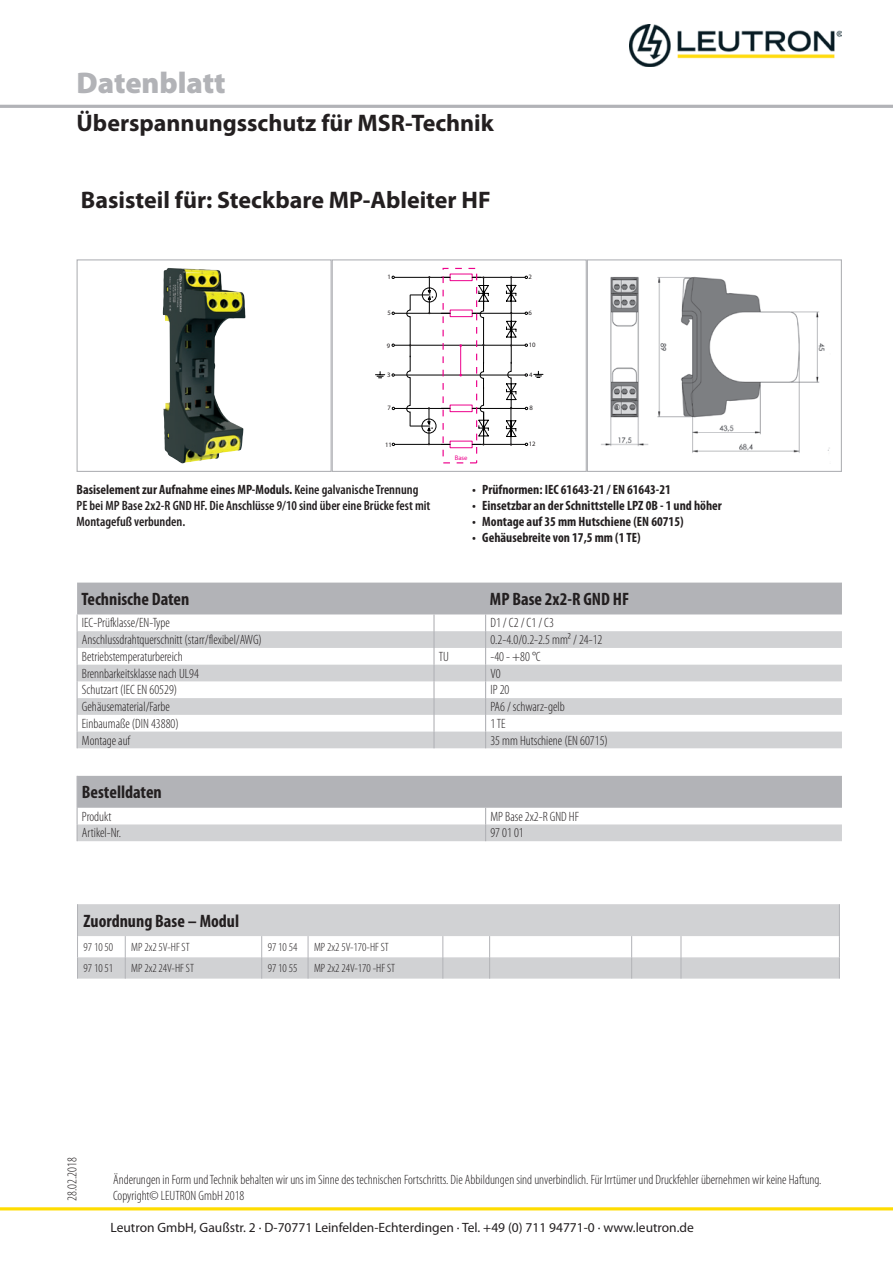
<style>
.page{position:relative;width:893px;height:1263px;background:#fff}
.page>*{position:absolute;margin:0;border:0;box-sizing:border-box;transform-origin:0 0}
.t1{font:900 30px "Myriad Pro";color:#b2b3b7}
.t2{font:700 24px "Myriad Pro";color:#231f20}
.t3{font:700 condensed 18px "Myriad Pro";color:#231f20}
.t4{font:300 condensed 13.5px/16.2px "Myriad Pro";color:#231f20}
.t5{font:600 condensed 13.5px/16.2px "Myriad Pro";color:#231f20}
.t6{font:700 condensed 13.5px "Myriad Pro";color:#231f20}
.t7{font:13.5px "Myriad Pro";color:#231f20}
.t8{font:300 condensed 12px "Myriad Pro";color:#231f20}
.t9{font:6.6px "Myriad Pro";color:#231f20}
.t10{font:6.6px "Myriad Pro";color:#ed028c}
.s1{font-weight:700}
</style>
<div class="page">
<hr style="left:0;top:1207px;width:893px;height:3px;background:#ffdc01">
<img style="left:630px;top:25px;width:212px;height:41px">
<hr style="left:0;top:105px;width:893px;height:3px;background:#b2b3b7">
<img style="left:163px;top:268px;width:83px;height:196px">
<div style="left:77px;top:259px;width:255px;height:213px;border:1px solid #b2b3b7"></div>
<div style="left:422px;top:288px;width:15px;height:14px;border:1px solid #000;border-radius:50%"></div>
<hr style="left:394px;top:277px;width:131px;height:1px;background:#000">
<hr style="left:394px;top:313px;width:131px;height:1px;background:#000">
<hr style="left:394px;top:345px;width:131px;height:1px;background:#000">
<hr style="left:394px;top:375px;width:131px;height:1px;background:#000">
<svg style="left:534px;top:371px;width:9px;height:7px"></svg>
<svg style="left:375px;top:372px;width:10px;height:6px"></svg>
<div style="left:422px;top:419px;width:14px;height:14px;border:1px solid #000;border-radius:50%"></div>
<hr style="left:395px;top:408px;width:130px;height:1px;background:#000">
<hr style="left:395px;top:444px;width:130px;height:1px;background:#000">
<svg style="left:406px;top:276px;width:27px;height:169px"></svg>
<div style="left:450px;top:441px;width:22px;height:7px;background:#fff"></div>
<div style="left:450px;top:405px;width:22px;height:7px;background:#fff;border:1px solid #ed028c"></div>
<div style="left:450px;top:274px;width:22px;height:7px;background:#fff;border:1px solid #ed028c"></div>
<div style="left:450px;top:310px;width:22px;height:7px;background:#fff;border:1px solid #ed028c"></div>
<svg style="left:472px;top:276px;width:45px;height:170px"></svg>
<svg style="left:459px;top:344px;width:3px;height:32px"></svg>
<div style="left:332px;top:259px;width:255px;height:213px;border:1px solid #b2b3b7"></div>
<img style="left:601px;top:277px;width:229px;height:176px">
<div style="left:587px;top:259px;width:255px;height:213px;border:1px solid #b2b3b7"></div>
<svg style="left:77px;top:776px;width:765px;height:65px"></svg>
<svg style="left:77px;top:583px;width:765px;height:165px"></svg>
<svg style="left:78px;top:904px;width:761px;height:74px;fill:#d1d2d4"></svg>
<hr style="left:77px;top:904px;width:1px;height:32px;background:#b2b3b7">
<svg style="left:77px;top:936px;width:1px;height:42px"></svg>
<svg style="left:261px;top:936px;width:1px;height:42px"></svg>
<svg style="left:125px;top:936px;width:1px;height:42px"></svg>
<svg style="left:308px;top:936px;width:1px;height:42px"></svg>
<hr style="left:839px;top:904px;width:1px;height:32px;background:#b2b3b7">
<svg style="left:839px;top:936px;width:1px;height:42px"></svg>
<svg style="left:442px;top:936px;width:1px;height:42px"></svg>
<svg style="left:489px;top:936px;width:1px;height:42px"></svg>
<svg style="left:631px;top:936px;width:1px;height:42px"></svg>
<svg style="left:681px;top:936px;width:1px;height:42px"></svg>
<h1 class="t1" style="left:77px;top:65px;width:151px">Datenblatt</h1>
<h2 class="t2" style="left:77px;top:107px;width:419px">Überspannungsschutz für MSR-Technik</h2>
<h2 class="t2" style="left:81px;top:184px;width:411px">Basisteil für: Steckbare MP-Ableiter HF</h2>
<p class="t9" style="left:387px;top:273px;width:5px">1</p>
<p class="t9" style="left:387px;top:308px;width:5px">5</p>
<p class="t9" style="left:387px;top:341px;width:5px">9</p>
<p class="t9" style="left:387px;top:371px;width:5px">3</p>
<p class="t9" style="left:387px;top:404px;width:5px">7</p>
<p class="t9" style="left:385px;top:440px;width:8px">11</p>
<p class="t10" style="left:455px;top:454px;width:14px">Base</p>
<p class="t9" style="left:528px;top:272px;width:5px">2</p>
<p class="t9" style="left:528px;top:309px;width:5px">6</p>
<p class="t9" style="left:529px;top:341px;width:8px">10</p>
<p class="t9" style="left:529px;top:371px;width:5px">4</p>
<p class="t9" style="left:529px;top:404px;width:5px">8</p>
<p class="t9" style="left:529px;top:440px;width:8px">12</p>
<p class="t5" style="left:77px;top:481px;width:355px"><span class="s1">Basiselement zur Aufnahme eines MP-Moduls.</span> Keine galvanische Trennung<br>PE bei MP Base 2x2-R GND HF. Die Anschlüsse 9/10 sind über eine Brücke fest mit<br>Montagefuß verbunden.</p>
<p class="t6" style="left:472px;top:481px;width:200px">• Prüfnormen: IEC 61643-21 / EN 61643-21</p>
<p class="t6" style="left:472px;top:497px;width:251px">• Einsetzbar an der Schnittstelle LPZ 0B - 1 und höher</p>
<p class="t6" style="left:472px;top:513px;width:213px">• Montage auf 35 mm Hutschiene (EN 60715)</p>
<p class="t6" style="left:472px;top:529px;width:170px">• Gehäusebreite von 17,5 mm (1 TE)</p>
<h3 class="t3" style="left:81px;top:587px;width:110px">Technische Daten</h3>
<h3 class="t3" style="left:490px;top:587px;width:141px">MP Base 2x2-R GND HF</h3>
<p class="t4" style="left:82px;top:615px;width:90px">IEC-Prüfklasse/EN-Type</p>
<p class="t4" style="left:490px;top:615px;width:65px">D1 / C2 / C1 / C3</p>
<p class="t4" style="left:82px;top:632px;width:182px">Anschlussdrahtquerschnitt (starr/flexibel/AWG)</p>
<p class="t4" style="left:490px;top:632px;width:113px">0.2-4.0/0.2-2.5 mm² / 24-12</p>
<p class="t4" style="left:82px;top:649px;width:102px">Betriebstemperaturbereich</p>
<p class="t4" style="left:439px;top:649px;width:12px">TU</p>
<p class="t4" style="left:490px;top:649px;width:52px">-40 - +80 °C</p>
<p class="t4" style="left:82px;top:665px;width:119px">Brennbarkeitsklasse nach UL94</p>
<p class="t4" style="left:490px;top:665px;width:12px">V0</p>
<p class="t4" style="left:82px;top:682px;width:97px">Schutzart (IEC EN 60529)</p>
<p class="t4" style="left:490px;top:682px;width:20px">IP 20</p>
<p class="t4" style="left:82px;top:699px;width:89px">Gehäusematerial/Farbe</p>
<p class="t4" style="left:490px;top:699px;width:76px">PA6 / schwarz-gelb</p>
<p class="t4" style="left:82px;top:715px;width:98px">Einbaumaße (DIN 43880)</p>
<p class="t4" style="left:490px;top:715px;width:17px">1 TE</p>
<p class="t4" style="left:82px;top:732px;width:50px">Montage auf</p>
<p class="t4" style="left:490px;top:732px;width:119px">35 mm Hutschiene (EN 60715)</p>
<h3 class="t3" style="left:82px;top:781px;width:81px">Bestelldaten</h3>
<p class="t4" style="left:82px;top:808px;width:31px">Produkt</p>
<p class="t4" style="left:490px;top:808px;width:90px">MP Base 2x2-R GND HF</p>
<p class="t4" style="left:82px;top:825px;width:41px">Artikel-Nr.</p>
<p class="t4" style="left:490px;top:825px;width:35px">97 01 01</p>
<h3 class="t3" style="left:84px;top:910px;width:157px">Zuordnung Base – Modul</h3>
<p class="t8" style="left:84px;top:941px;width:31px">97 10 50</p>
<p class="t8" style="left:131px;top:941px;width:60px">MP 2x2 5V-HF ST</p>
<p class="t8" style="left:268px;top:941px;width:31px">97 10 54</p>
<p class="t8" style="left:314px;top:941px;width:76px">MP 2x2 5V-170-HF ST</p>
<p class="t8" style="left:84px;top:962px;width:31px">97 10 51</p>
<p class="t8" style="left:131px;top:962px;width:64px">MP 2x2 24V-HF ST</p>
<p class="t8" style="left:268px;top:962px;width:31px">97 10 55</p>
<p class="t8" style="left:314px;top:962px;width:83px">MP 2x2 24V-170 -HF ST</p>
<p class="t4" style="left:64px;top:1200px;width:45px;rotate:-90deg">28.02.2018</p>
<p class="t4" style="left:113px;top:1171px;width:710px">Änderungen in Form und Technik behalten wir uns im Sinne des technischen Fortschritts. Die Abbildungen sind unverbindlich. Für Irrtümer und Druckfehler übernehmen wir keine Haftung.<br>Copyright© LEUTRON GmbH 2018</p>
<p class="t7" style="left:111px;top:1219px;width:585px">Leutron GmbH, Gaußstr. 2 · D-70771 Leinfelden-Echterdingen · Tel. +49 (0) 711 94771-0 · www.leutron.de</p>
</div>
